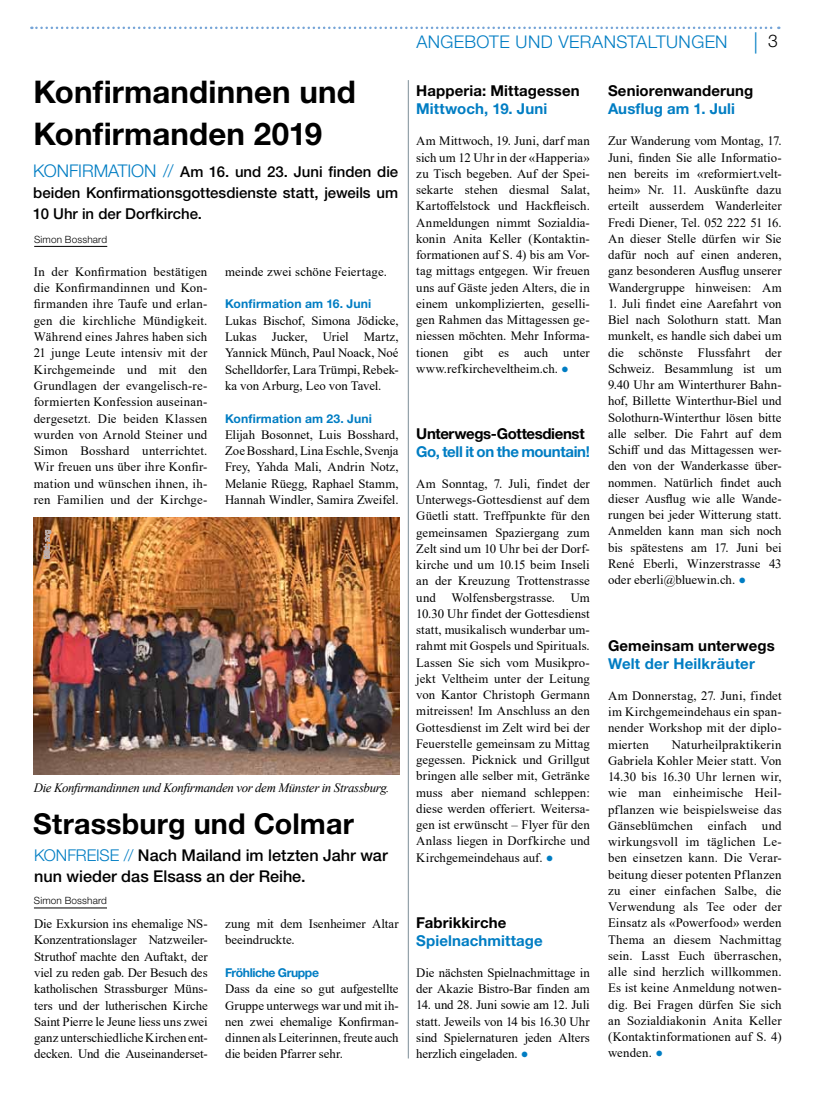
<style>
.page{position:relative;width:815px;height:1106px;background:#fff}
.page>*{position:absolute;margin:0;border:0;box-sizing:border-box;transform-origin:0 0}
.t1{font:700 31.25px/42.5px "Helvetica Neue LT Pro";letter-spacing:.005em;color:#000}
.t2{font:700 28.75px "Helvetica Neue LT Pro";letter-spacing:.005em;color:#000}
.t3{font:300 17.5px "Helvetica Neue LT Pro";letter-spacing:.025em;color:#007dc3}
.t4{font:500 16.25px/21.2px "Helvetica Neue LT Pro";color:#000}
.t5{font:300 16.25px "Helvetica Neue LT Pro";color:#007dc3}
.t6{font:500 15px/21.2px "Helvetica Neue LT Pro";color:#000;text-align:justify}
.t7{font:700 15px "Helvetica Neue LT Pro";letter-spacing:.005em;color:#000}
.t8{font:700 15px "Helvetica Neue LT Pro";letter-spacing:.005em;color:#007dc3}
.t9{font:700 15px "Helvetica Neue LT Pro";letter-spacing:-.025em;color:#007dc3}
.t10{font:700 15px "Helvetica Neue LT Pro";letter-spacing:-.025em;color:#000}
.t11{font:12.75px/16.2px "Times New Roman";letter-spacing:.005em;color:#000;text-align:justify}
.t12{font:italic 12.75px "Times New Roman";letter-spacing:-.025em;color:#000}
.t13{font:700 12.25px "Helvetica Neue LT Pro";letter-spacing:.01em;color:#007dc3}
.t14{font:700 12.25px "Helvetica Neue LT Pro";letter-spacing:-.035em;color:#007dc3}
.t15{font:300 10px "Helvetica Neue LT Pro";letter-spacing:.015em;color:#000}
.s1{font-weight:300;font-size:17.5px;color:#007dc3}
.s2{font-weight:300;color:#007dc3}
.s3{font-size:21.25px}
.s4{color:#000}
.s5{color:#007dc3}
</style>
<div class="page">
<img style="left:34px;top:517px;width:365px;height:257px">
<svg style="left:31px;top:27px;width:748px;height:2px"></svg>
<hr style="left:408px;top:80px;width:1px;height:978px;background:#95a3ab">
<hr style="left:34px;top:246px;width:73px;height:1px;background:#000">
<svg style="left:43px;top:529px;width:9px;height:30px"></svg>
<hr style="left:34px;top:907px;width:73px;height:1px;background:#000">
<h1 class="t1" style="left:33px;top:70px;width:324px">Konfirmandinnen und<br>Konfirmanden 2019</h1>
<p class="t6" style="left:33px;top:160px;width:367px"><span class="s1">KONFIRMATION //</span> Am 16. und 23. Juni finden die beiden Konfirmationsgottesdienste statt, jeweils um 10 Uhr in der Dorfkirche.</p>
<p class="t15" style="left:34px;top:233px;width:75px">Simon Bosshard</p>
<p class="t11" style="left:34px;top:263px;width:175px">In der Konfirmation bestätigen die Konfirmandinnen und Kon&shy;firmanden ihre Taufe und erlan&shy;gen die kirchliche Mündigkeit.<br>Während eines Jahres haben sich 21 junge Leute intensiv mit der Kirchgemeinde und mit den Grundlagen der evangelisch-re&shy;formierten Konfession auseinan&shy;dergesetzt. Die beiden Klassen wurden von Arnold Steiner und Simon Bosshard unterrichtet.<br>Wir freuen uns über ihre Konfir&shy;mation und wünschen ihnen, ih&shy;ren Familien und der Kirchge-</p>
<p class="t11" style="left:225px;top:263px;width:163px">meinde zwei schöne Feiertage.</p>
<p class="t13" style="left:225px;top:296px;width:148px">Konfirmation am 16. Juni</p>
<p class="t11" style="left:225px;top:312px;width:175px">Lukas Bischof, Simona Jödicke, Lukas Jucker, Uriel Martz, Yannick Münch, Paul Noack, Noé Schelldorfer, Lara Trümpi, Rebek&shy;ka von Arburg, Leo von Tavel.</p>
<p class="t13" style="left:225px;top:410px;width:148px">Konfirmation am 23. Juni</p>
<p class="t11" style="left:225px;top:426px;width:175px">Elijah Bosonnet, Luis Bosshard, Zoe Bosshard, Lina Eschle, Svenja Frey, Yahda Mali, Andrin Notz, Melanie Rüegg, Raphael Stamm, Hannah Windler, Samira Zweifel.</p>
<p class="t12" style="left:34px;top:778px;width:357px">Die Konfirmandinnen und Konfirmanden vor dem Münster in Strassburg.</p>
<h2 class="t2" style="left:33px;top:806px;width:322px">Strassburg und Colmar</h2>
<p class="t4" style="left:34px;top:844px;width:355px;text-indent:90px"><span class="s2">//</span> Nach Mailand im letzten Jahr war nun wieder das Elsass an der Reihe.</p>
<p class="t15" style="left:34px;top:894px;width:75px">Simon Bosshard</p>
<p class="t5" style="left:34px;top:845px;width:21px">Konfreise</p>
<p class="t11" style="left:34px;top:915px;width:175px">Die Exkursion ins ehemalige NS-Konzentrationslager Natzweiler-Struthof machte den Auftakt, der viel zu reden gab. Der Besuch des katholischen Strassburger Müns&shy;ters und der lutherischen Kirche Saint Pierre le Jeune liess uns zwei ganz unterschiedliche Kirchen ent&shy;decken. Und die Auseinanderset-</p>
<p class="t11" style="left:225px;top:915px;width:175px">zung mit dem Isenheimer Altar beeindruckte.</p>
<p class="t14" style="left:225px;top:964px;width:95px">Fröhliche Gruppe</p>
<p class="t11" style="left:225px;top:980px;width:175px">Dass da eine so gut aufgestellte Gruppe unterwegs war und mit ih&shy;nen zwei ehemalige Konfirman&shy;dinnen als Leiterinnen, freute auch die beiden Pfarrer sehr.</p>
<h3 class="t3" style="left:416px;top:32px;width:363px">ANGEBOTE UND VERANSTALTUNGEN <span class="s3">|</span> <span class="s4">3</span></h3>
<p class="t7" style="left:608px;top:82px;width:147px">Seniorenwanderung</p>
<p class="t8" style="left:608px;top:100px;width:128px">Ausflug am 1. Juli</p>
<p class="t11" style="left:608px;top:132px;width:175px">Zur Wanderung vom Montag, 17.<br>Juni, finden Sie alle Informatio&shy;nen bereits im «reformiert.velt&shy;heim» Nr. 11. Auskünfte dazu erteilt ausserdem Wanderleiter Fredi Diener, Tel. 052 222 51 16.<br>An dieser Stelle dürfen wir Sie dafür noch auf einen anderen, ganz besonderen Ausflug unserer Wandergruppe hinweisen: Am</p>
<p class="t11" style="left:608px;top:295px;width:175px">1. Juli findet eine Aarefahrt von Biel nach Solothurn statt. Man munkelt, es handle sich dabei um die schönste Flussfahrt der Schweiz. Besammlung ist um 9.40 Uhr am Winterthurer Bahn&shy;hof, Billette Winterthur-Biel und Solothurn-Winterthur lösen bitte alle selber. Die Fahrt auf dem Schiff und das Mittagessen wer&shy;den von der Wanderkasse über&shy;nommen. Natürlich findet auch dieser Ausflug wie alle Wande&shy;rungen bei jeder Witterung statt.<br>Anmelden kann man sich noch bis spätestens am 17. Juni bei René Eberli, Winzerstrasse 43 oder eberli@bluewin.ch. <span class="s5">●</span></p>
<p class="t7" style="left:416px;top:82px;width:165px">Happeria: Mittagessen</p>
<p class="t8" style="left:416px;top:100px;width:133px">Mittwoch, 19. Juni</p>
<p class="t11" style="left:416px;top:132px;width:175px">Am Mittwoch, 19. Juni, darf man sich um 12 Uhr in der «Happeria» zu Tisch begeben. Auf der Spei&shy;sekarte stehen diesmal Salat, Kartoffelstock und Hackfleisch.<br>Anmeldungen nimmt Sozialdia&shy;konin Anita Keller (Kontaktin&shy;formationen auf S. 4) bis am Vor&shy;tag mittags entgegen. Wir freuen uns auf Gäste jeden Alters, die in einem unkomplizierten, geselli&shy;gen Rahmen das Mittagessen ge&shy;niessen möchten. Mehr Informa&shy;tionen gibt es auch unter www.refkircheveltheim.ch. <span class="s5">●</span></p>
<p class="t10" style="left:416px;top:424px;width:170px">Unterwegs-Gottesdienst</p>
<p class="t9" style="left:416px;top:442px;width:175px">Go, tell it on the mountain!</p>
<p class="t11" style="left:416px;top:475px;width:175px">Am Sonntag, 7. Juli, findet der Unterwegs-Gottesdienst auf dem Güetli statt. Treffpunkte für den gemeinsamen Spaziergang zum Zelt sind um 10 Uhr bei der Dorf&shy;kirche und um 10.15 beim Inseli an der Kreuzung Trottenstrasse und Wolfensbergstrasse. Um 10.30 Uhr findet der Gottesdienst statt, musikalisch wunderbar um&shy;rahmt mit Gospels und Spirituals.<br>Lassen Sie sich vom Musikpro&shy;jekt Veltheim unter der Leitung von Kantor Christoph Germann mitreissen! Im Anschluss an den Gottesdienst im Zelt wird bei der Feuerstelle gemeinsam zu Mittag gegessen. Picknick und Grillgut bringen alle selber mit, Getränke muss aber niemand schleppen: diese werden offeriert. Weitersa&shy;gen ist erwünscht – Flyer für den Anlass liegen in Dorfkirche und Kirchgemeindehaus auf. <span class="s5">●</span></p>
<p class="t7" style="left:608px;top:636px;width:168px">Gemeinsam unterwegs</p>
<p class="t8" style="left:608px;top:654px;width:148px">Welt der Heilkräuter</p>
<p class="t11" style="left:608px;top:687px;width:175px">Am Donnerstag, 27. Juni, findet im Kirchgemeindehaus ein span&shy;nender Workshop mit der diplo&shy;mierten</p>
<p class="t11" style="left:608px;top:735px;width:175px;text-indent:64px">Naturheilpraktikerin Gabriela Kohler Meier statt. Von 14.30 bis 16.30 Uhr lernen wir, wie man einheimische Heil&shy;pflanzen wie beispielsweise das Gänseblümchen einfach und wirkungsvoll im täglichen Le&shy;ben einsetzen kann. Die Verar&shy;beitung dieser potenten Pflanzen zu einer einfachen Salbe, die Verwendung als Tee oder der Einsatz als «Powerfood» werden Thema an diesem Nachmittag sein. Lasst Euch überraschen, alle sind herzlich willkommen.<br>Es ist keine Anmeldung notwen&shy;dig. Bei Fragen dürfen Sie sich an Sozialdiakonin Anita Keller (Kontaktinformationen auf S. 4) wenden. <span class="s5">●</span></p>
<p class="t7" style="left:416px;top:913px;width:92px">Fabrikkirche</p>
<p class="t8" style="left:416px;top:931px;width:128px">Spielnachmittage</p>
<p class="t11" style="left:416px;top:964px;width:175px">Die nächsten Spielnachmittage in der Akazie Bistro-Bar finden am</p>
<p class="t11" style="left:416px;top:996px;width:175px">14. und 28. Juni sowie am 12. Juli statt. Jeweils von 14 bis 16.30 Uhr sind Spielernaturen jeden Alters herzlich eingeladen. <span class="s5">●</span></p>
</div>
